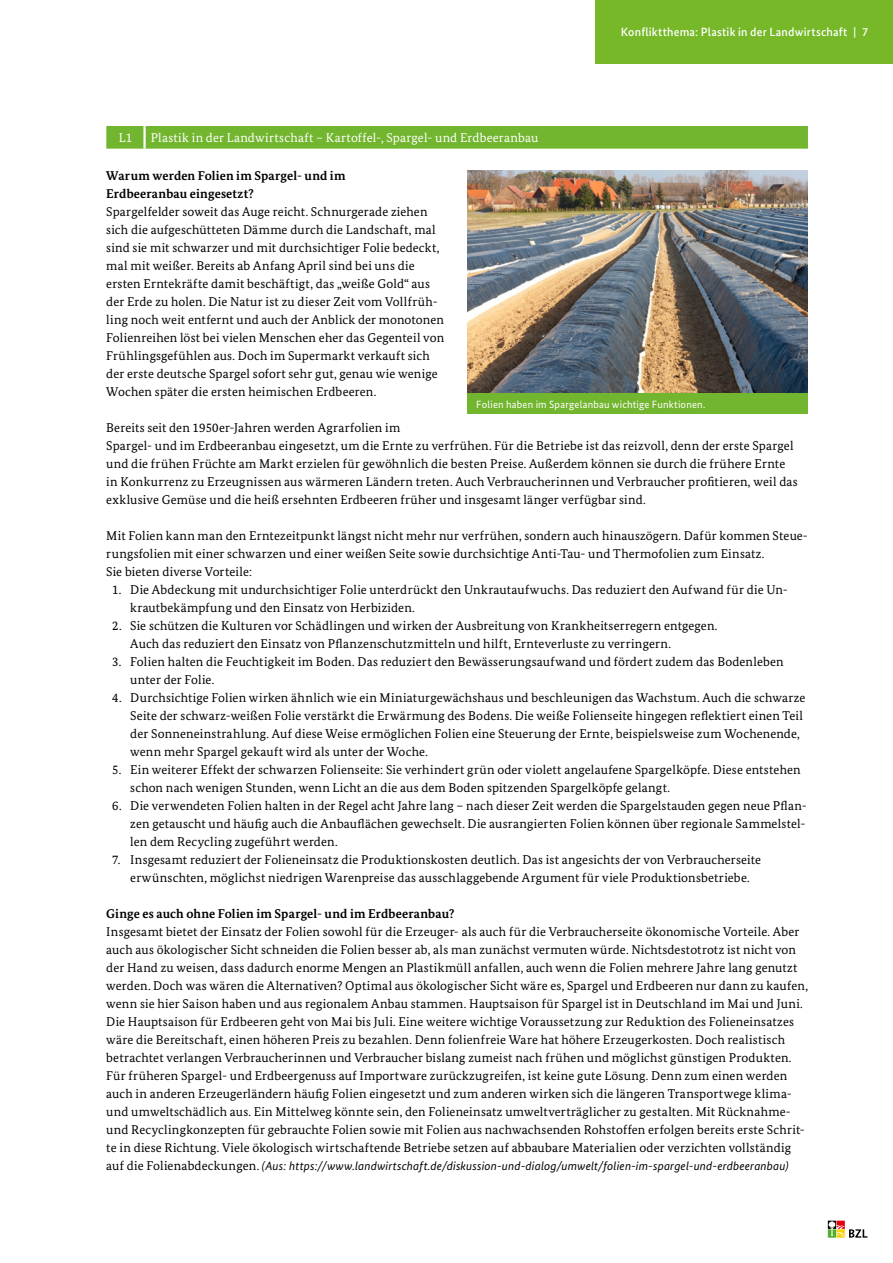
<style>
.page{position:relative;width:893px;height:1263px;background:#fff}
.page>*{position:absolute;margin:0;border:0;box-sizing:border-box;transform-origin:0 0}
._01a_fließtext_ohne{font:12.75px/18px "Bundes Serif";letter-spacing:.01em;color:#000}
.Inhalt_P{font:12.75px/18px "Bundes Serif";letter-spacing:.01em;color:#000}
._01a_fließtext_ohne-2{font:700 12.75px "Bundes Serif";letter-spacing:.01em;color:#000}
._01_fließtext_ohne_z{font:12.75px "Bundes Serif";letter-spacing:.015em;color:#fff}
.t1{font:italic 12px "Bundes Sans";letter-spacing:.015em;color:#000}
.t2{font:500 12px "Bundes Sans";letter-spacing:.015em;color:#fff}
._01_bildunterschrift{font:10.5px "Bundes Sans";letter-spacing:.02em;color:#fff}
.s1{font-weight:700}
.s2{font-family:"Bundes Serif";font-style:normal;font-size:12.75px}
</style>
<div class="page">
<div style="left:595px;top:0;width:298px;height:64px;background:#76b828"></div>
<svg style="left:828px;top:1220px;width:39px;height:17px"></svg>
<div style="left:106px;top:126px;width:702px;height:23px;background:#72b52f"></div>
<hr style="left:143px;top:126px;width:3px;height:23px;background:#fff">
<img style="left:468px;top:171px;width:340px;height:223px">
<div style="left:468px;top:394px;width:340px;height:20px;background:#72b52f"></div>
<p class="t2" style="left:621px;top:24px;width:249px">Konfliktthema: Plastik in der Landwirtschaft | 7</p>
<p class="_01_fließtext_ohne_z" style="left:119px;top:130px;width:15px">L1</p>
<p class="_01_fließtext_ohne_z" style="left:151px;top:130px;width:389px">Plastik in der Landwirtschaft – Kartoffel-, Spargel- und Erdbeeranbau</p>
<p class="_01a_fließtext_ohne-2" style="left:106px;top:168px;width:241px">Warum werden Folien im Spargel- und im</p>
<p class="_01a_fließtext_ohne" style="left:106px;top:184px;width:339px"><span class="s1">Erdbeeranbau eingesetzt?<br></span>Spargelfelder soweit das Auge reicht. Schnurgerade ziehen sich die aufgeschütteten Dämme durch die Landschaft, mal sind sie mit schwarzer und mit durchsichtiger Folie bedeckt, mal mit weißer. Bereits ab Anfang April sind bei uns die ersten Erntekräfte damit beschäftigt, das „weiße Gold“ aus der Erde zu holen. Die Natur ist zu dieser Zeit vom Vollfrüh&shy;ling noch weit entfernt und auch der Anblick der monotonen Folienreihen löst bei vielen Menschen eher das Gegenteil von Frühlingsgefühlen aus. Doch im Supermarkt verkauft sich der erste deutsche Spargel sofort sehr gut, genau wie wenige Wochen später die ersten heimischen Erdbeeren.</p>
<p class="_01a_fließtext_ohne" style="left:106px;top:418px;width:693px">Bereits seit den 1950er-Jahren werden Agrarfolien im<br>Spargel- und im Erdbeeranbau eingesetzt, um die Ernte zu verfrühen. Für die Betriebe ist das reizvoll, denn der erste Spargel und die frühen Früchte am Markt erzielen für gewöhnlich die besten Preise. Außerdem können sie durch die frühere Ernte in Konkurrenz zu Erzeugnissen aus wärmeren Ländern treten. Auch Verbraucherinnen und Verbraucher profitieren, weil das exklusive Gemüse und die heiß ersehnten Erdbeeren früher und insgesamt länger verfügbar sind.</p>
<p class="Inhalt_P" style="left:106px;top:526px;width:703px">Mit Folien kann man den Erntezeitpunkt längst nicht mehr nur verfrühen, sondern auch hinauszögern. Dafür kommen Steue&shy;rungsfolien mit einer schwarzen und einer weißen Seite sowie durchsichtige Anti-Tau- und Thermofolien zum Einsatz.<br>Sie bieten diverse Vorteile:</p>
<p class="_01a_fließtext_ohne" style="left:130px;top:580px;width:659px;text-indent:-18px">1. Die Abdeckung mit undurchsichtiger Folie unterdrückt den Unkrautaufwuchs. Das reduziert den Aufwand für die Un&shy;krautbekämpfung und den Einsatz von Herbiziden.</p>
<p class="_01a_fließtext_ohne" style="left:130px;top:616px;width:589px;text-indent:-18px">2. Sie schützen die Kulturen vor Schädlingen und wirken der Ausbreitung von Krankheitserregern entgegen.<br>Auch das reduziert den Einsatz von Pflanzenschutzmitteln und hilft, Ernteverluste zu verringern.</p>
<p class="_01a_fließtext_ohne" style="left:130px;top:652px;width:655px;text-indent:-18px">3. Folien halten die Feuchtigkeit im Boden. Das reduziert den Bewässerungsaufwand und fördert zudem das Bodenleben unter der Folie.</p>
<p class="_01a_fließtext_ohne" style="left:130px;top:688px;width:677px;text-indent:-18px">4. Durchsichtige Folien wirken ähnlich wie ein Miniaturgewächshaus und beschleunigen das Wachstum. Auch die schwarze Seite der schwarz-weißen Folie verstärkt die Erwärmung des Bodens. Die weiße Folienseite hingegen reflektiert einen Teil der Sonneneinstrahlung. Auf diese Weise ermöglichen Folien eine Steuerung der Ernte, beispielsweise zum Wochenende, wenn mehr Spargel gekauft wird als unter der Woche.</p>
<p class="_01a_fließtext_ohne" style="left:130px;top:760px;width:672px;text-indent:-18px">5. Ein weiterer Effekt der schwarzen Folienseite: Sie verhindert grün oder violett angelaufene Spargelköpfe. Diese entstehen schon nach wenigen Stunden, wenn Licht an die aus dem Boden spitzenden Spargelköpfe gelangt.</p>
<p class="_01a_fließtext_ohne" style="left:130px;top:796px;width:678px;text-align:justify;text-indent:-18px">6. Die verwendeten Folien halten in der Regel acht Jahre lang – nach dieser Zeit werden die Spargelstauden gegen neue Pflan&shy;zen getauscht und häufig auch die Anbauflächen gewechselt. Die ausrangierten Folien können über regionale Sammelstel&shy;len dem Recycling zugeführt werden.</p>
<p class="_01a_fließtext_ohne" style="left:112px;top:850px;width:650px;text-align:center">7. Insgesamt reduziert der Folieneinsatz die Produktionskosten deutlich. Das ist angesichts der von Verbraucherseite erwünschten, möglichst niedrigen Warenpreise das ausschlaggebende Argument für viele Produktionsbetriebe.</p>
<p class="_01a_fließtext_ohne-2" style="left:106px;top:906px;width:350px">Ginge es auch ohne Folien im Spargel- und im Erdbeeranbau?</p>
<p class="_01a_fließtext_ohne" style="left:106px;top:922px;width:703px">Insgesamt bietet der Einsatz der Folien sowohl für die Erzeuger- als auch für die Verbraucherseite ökonomische Vorteile. Aber auch aus ökologischer Sicht schneiden die Folien besser ab, als man zunächst vermuten würde. Nichtsdestotrotz ist nicht von der Hand zu weisen, dass dadurch enorme Mengen an Plastikmüll anfallen, auch wenn die Folien mehrere Jahre lang genutzt werden. Doch was wären die Alternativen? Optimal aus ökologischer Sicht wäre es, Spargel und Erdbeeren nur dann zu kaufen, wenn sie hier Saison haben und aus regionalem Anbau stammen. Hauptsaison für Spargel ist in Deutschland im Mai und Juni.<br>Die Hauptsaison für Erdbeeren geht von Mai bis Juli. Eine weitere wichtige Voraussetzung zur Reduktion des Folieneinsatzes wäre die Bereitschaft, einen höheren Preis zu bezahlen. Denn folienfreie Ware hat höhere Erzeugerkosten. Doch realistisch betrachtet verlangen Verbraucherinnen und Verbraucher bislang zumeist nach frühen und möglichst günstigen Produkten.</p>
<p class="_01a_fließtext_ohne" style="left:106px;top:1066px;width:700px">Für früheren Spargel- und Erdbeergenuss auf Importware zurückzugreifen, ist keine gute Lösung. Denn zum einen werden auch in anderen Erzeugerländern häufig Folien eingesetzt und zum anderen wirken sich die längeren Transportwege klima&shy;und umweltschädlich aus. Ein Mittelweg könnte sein, den Folieneinsatz umweltverträglicher zu gestalten. Mit Rücknahme&shy;und Recyclingkonzepten für gebrauchte Folien sowie mit Folien aus nachwachsenden Rohstoffen erfolgen bereits erste Schrit&shy;te in diese Richtung. Viele ökologisch wirtschaftende Betriebe setzen auf abbaubare Materialien oder verzichten vollständig</p>
<p class="t1" style="left:106px;top:1158px;width:684px"><span class="s2">auf die Folienabdeckungen.</span> (Aus: https://www.landwirtschaft.de/diskussion-und-dialog/umwelt/folien-im-spargel-und-erdbeeranbau)</p>
<p class="_01_bildunterschrift" style="left:476px;top:398px;width:231px">Folien haben im Spargelanbau wichtige Funktionen.</p>
</div>
